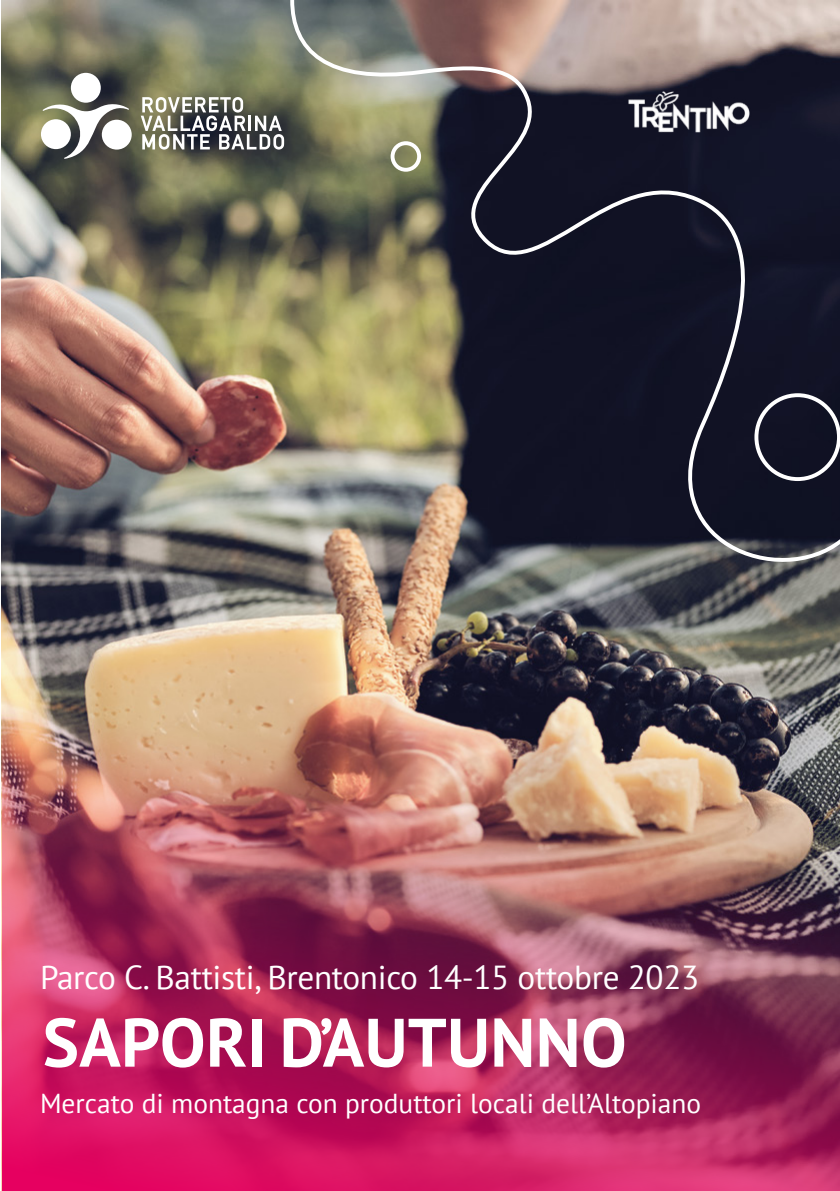
<style>
.page{position:relative;width:840px;height:1191px;background:#fff}
.page>*{position:absolute;margin:0;border:0;box-sizing:border-box;transform-origin:0 0}
.t1{font:700 68.4px "PT Sans";letter-spacing:.005em;color:#fff}
.t2{font:33.2px "PT Sans";letter-spacing:-.01em;color:#fff}
.t3{font:27.4px "PT Sans";color:#fff}
</style>
<div class="page">
<img style="left:1px;top:0;width:838px;height:1191px">
<img style="left:2px;top:654px;width:837px;height:537px">
<div style="left:71px;top:73px;width:30px;height:30px;background:#fff;border-radius:50%"></div>
<svg style="left:102px;top:120px;width:30px;height:30px"></svg>
<svg style="left:42px;top:103px;width:87px;height:56px"></svg>
<svg style="left:141px;top:97px;width:143px;height:53px"></svg>
<img style="left:288px;top:0;width:551px;height:589px">
<div style="left:754px;top:393px;width:85px;height:88px;border:4px solid #fff;border-radius:50%"></div>
<div style="left:390px;top:141px;width:31px;height:31px;border:4px solid #fff;border-radius:50%"></div>
<p class="t2" style="left:40px;top:956px;width:660px">Parco C. Battisti, Brentonico 14-15 ottobre 2023</p>
<h1 class="t1" style="left:43px;top:997px;width:585px">SAPORI D’AUTUNNO</h1>
<p class="t3" style="left:40px;top:1085px;width:662px">Mercato di montagna con produttori locali dell’Altopiano</p>
</div>
